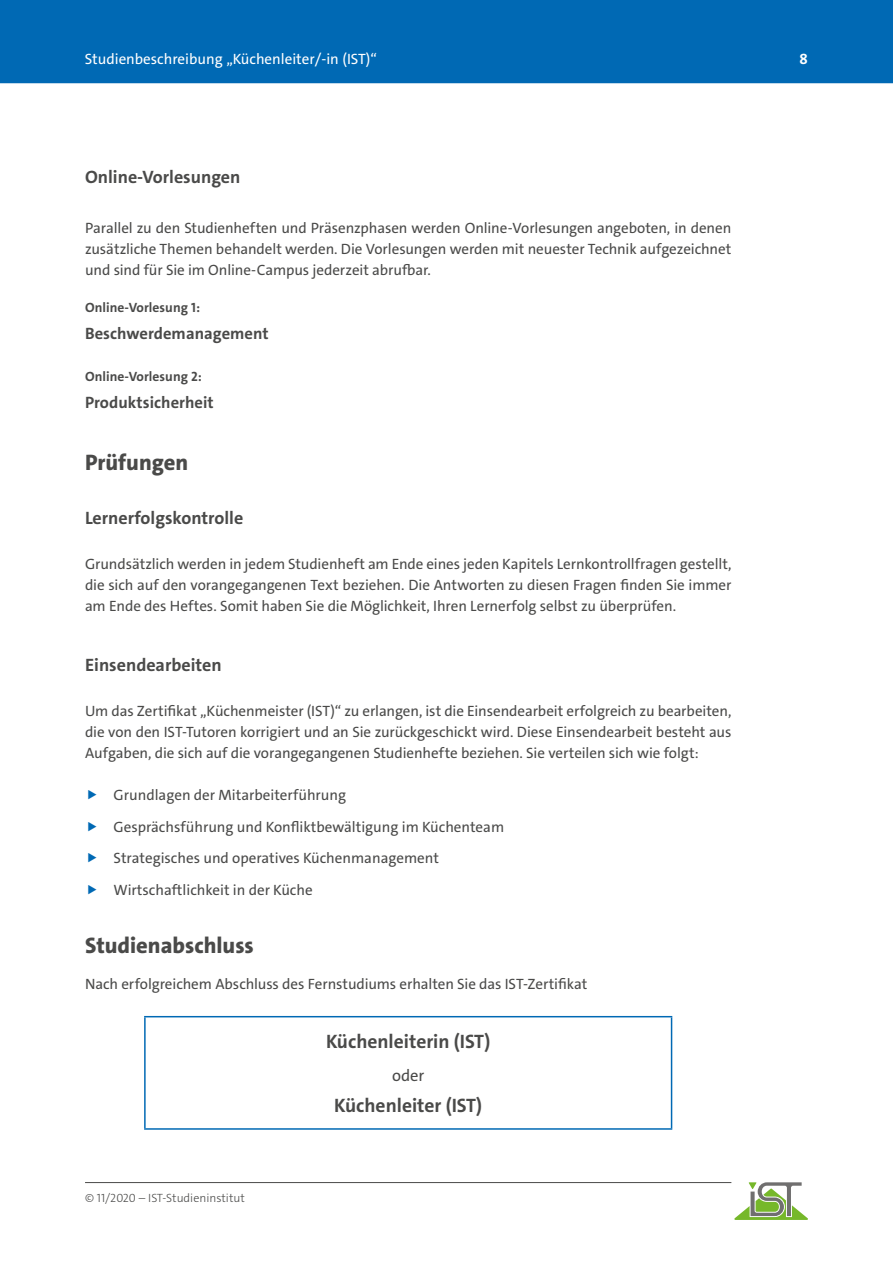
<style>
.page{position:relative;width:893px;height:1263px;background:#fff}
.page>*{position:absolute;margin:0;border:0;box-sizing:border-box;transform-origin:0 0}
.t1{font:800 22.5px "The Sans C4 s";color:#4a4a49}
.t2{font:700 19.5px "The Sans C4 s";color:#4a4a49}
.t3{font:700 18px "The Sans C4 s";color:#4a4a49}
.t4{font:700 16.5px "The Sans C4 s";letter-spacing:.005em;color:#4a4a49}
.t5{font:16.5px "The Sans C4 s";color:#4a4a49}
.t6{font:15px/21px "The Sans C4 s";color:#4a4a49;text-align:justify}
.t7{font:15px "The Sans C4 s";color:#fff}
.t8{font:700 15px "The Sans C4 s";color:#fff}
.t9{font:700 13.5px "The Sans C4 s";letter-spacing:.005em;color:#4a4a49}
.t10{font:300 12px "The Sans C4 s";color:#4a4a49}
</style>
<div class="page">
<hr style="left:85px;top:1182px;width:646px;height:1px;background:#4a4a49">
<svg style="left:734px;top:1182px;width:74px;height:38px"></svg>
<div style="left:0;top:0;width:893px;height:83px;background:#0069b4"></div>
<hr style="left:144px;top:1017px;width:2px;height:111px;background:#0069b4">
<hr style="left:144px;top:1016px;width:528px;height:1px;background:#0069b4">
<hr style="left:671px;top:1017px;width:1px;height:111px;background:#0069b4">
<hr style="left:144px;top:1128px;width:528px;height:2px;background:#0069b4">
<p class="t7" style="left:85px;top:49px;width:294px">Studienbeschreibung „Küchenleiter/-in (IST)“</p>
<p class="t8" style="left:800px;top:49px;width:10px">8</p>
<p class="t3" style="left:85px;top:166px;width:157px">Online-Vorlesungen</p>
<p class="t6" style="left:85px;top:217px;width:648px">Parallel zu den Studienheften und Präsenzphasen werden Online-Vorlesungen angeboten, in denen zusätzliche Themen behandelt werden. Die Vorlesungen werden mit neuester Technik aufgezeichnet und sind für Sie im Online-Campus jederzeit abrufbar.</p>
<p class="t9" style="left:85px;top:299px;width:117px">Online-Vorlesung 1:</p>
<p class="t4" style="left:85px;top:323px;width:185px">Beschwerdemanagement</p>
<p class="t9" style="left:85px;top:368px;width:118px">Online-Vorlesung 2:</p>
<p class="t4" style="left:85px;top:392px;width:130px">Produktsicherheit</p>
<h1 class="t1" style="left:85px;top:448px;width:105px">Prüfungen</h1>
<p class="t3" style="left:85px;top:506px;width:160px">Lernerfolgskontrolle</p>
<p class="t6" style="left:85px;top:553px;width:648px">Grundsätzlich werden in jedem Studienheft am Ende eines jeden Kapitels Lernkontrollfragen gestellt, die sich auf den vorangegangenen Text beziehen. Die Antworten zu diesen Fragen finden Sie immer am Ende des Heftes. Somit haben Sie die Möglichkeit, Ihren Lernerfolg selbst zu überprüfen.</p>
<p class="t3" style="left:85px;top:653px;width:138px">Einsendearbeiten</p>
<p class="t6" style="left:85px;top:700px;width:648px">Um das Zertifikat „Küchenmeister (IST)“ zu erlangen, ist die Einsendearbeit erfolgreich zu bearbeiten, die von den IST-Tutoren korrigiert und an Sie zurückgeschickt wird. Diese Einsendearbeit besteht aus Aufgaben, die sich auf die vorangegangenen Studienhefte beziehen. Sie verteilen sich wie folgt:</p>
<p class="t6" style="left:114px;top:779px;width:392px;line-height:31.7px;text-align:left">Grundlagen der Mitarbeiterführung<br>Gesprächsführung und Konfliktbewältigung im Küchenteam Strategisches und operatives Küchenmanagement Wirtschaftlichkeit in der Küche</p>
<h1 class="t1" style="left:85px;top:931px;width:170px">Studienabschluss</h1>
<p class="t6" style="left:85px;top:973px;width:504px">Nach erfolgreichem Abschluss des Fernstudiums erhalten Sie das IST-Zertifikat</p>
<p class="t10" style="left:85px;top:1190px;width:161px">© 11/2020 – IST-Studieninstitut</p>
<h2 class="t2" style="left:326px;top:1029px;width:166px">Küchenleiterin (IST)</h2>
<p class="t5" style="left:392px;top:1064px;width:34px">oder</p>
<h2 class="t2" style="left:334px;top:1093px;width:150px">Küchenleiter (IST)</h2>
</div>
